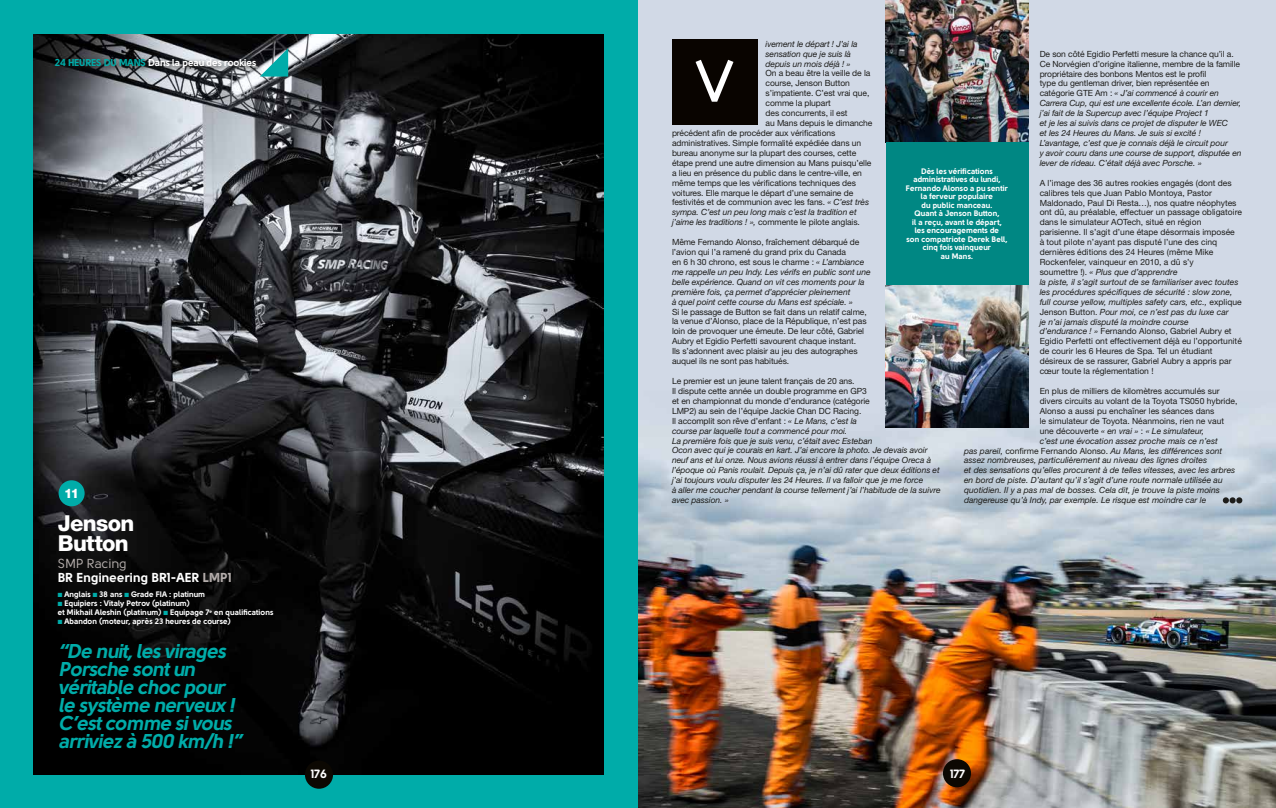
<style>
.page{position:relative;width:1276px;height:808px;background:#fff}
.page>*{position:absolute;margin:0;border:0;box-sizing:border-box;transform-origin:0 0}
.t1{font:59.2px "Geometron Pro Angular 700";color:#fff}
.t2{font:800 22px/20px "Helvetica Neue LT Std";color:#fff}
.t3{font:italic 700 20px/18px "Solomon Sans";letter-spacing:-.25em;color:#00aca9}
.t4{font:800 13.1px "Helvetica Neue LT Std";color:#fff}
.t5{font:700 13px/14px "Solomon Sans";letter-spacing:-.01em;color:#fff}
.t6{font:700 12px "Solomon Sans";letter-spacing:-.01em;color:#fff}
.t7{font:700 10px "Solomon Sans";letter-spacing:-.03em;color:#fff}
.t8{font:italic 8.5px/9.9px "Helvetica Neue LT Std";letter-spacing:-.01em;color:#1d1d1b}
.t9{font:8.5px/9.9px "Helvetica Neue LT Std";letter-spacing:-.01em;color:#1d1d1b}
.t10{font:700 8px/8.5px "Solomon Sans";letter-spacing:-.01em;color:#fff}
.s1{color:#00aca9}
.s2{font-weight:400;color:#b5aeac}
.s3{color:#b5aeac}
.s4{font-style:italic}
.s5{font-style:normal}
</style>
<div class="page">
<img style="left:638px;top:0;width:638px;height:808px">
<div style="left:0;top:0;width:638px;height:808px;background:#00aca9"></div>
<div style="left:672px;top:39px;width:85px;height:85px;background:#090400"></div>
<img style="left:34px;top:34px;width:570px;height:741px">
<div style="left:59px;top:480px;width:26px;height:26px;background:#00aca9;border-radius:50%"></div>
<img style="left:885px;top:0;width:143px;height:143px">
<img style="left:885px;top:285px;width:143px;height:143px">
<div style="left:885px;top:143px;width:143px;height:142px;background:#008783"></div>
<svg style="left:1222px;top:497px;width:20px;height:6px"></svg>
<svg style="left:260px;top:48px;width:28px;height:29px"></svg>
<svg style="left:52px;top:55px;width:211px;height:20px;background:#505255"></svg>
<div style="left:943px;top:759px;width:28px;height:28px;background:#0c0802;border-radius:50%"></div>
<div style="left:305px;top:761px;width:28px;height:28px;background:#0c0802;border-radius:50%"></div>
<p class="t7" style="left:55px;top:57px;width:203px"><span class="s1">24 Heures du Mans</span> Dans la peau des rookies</p>
<h3 class="t4" style="left:64px;top:485px;width:16px">11</h3>
<h2 class="t2" style="left:58px;top:513px;width:78px">Jenson<br>Button</h2>
<h3 class="t5" style="left:58px;top:557px;width:176px"><span class="s2">SMP Racing<br></span>BR Engineering BR1-AER <span class="s3">LMP1</span></h3>
<p class="t10" style="left:58px;top:590px;width:149px"><span class="s1">■</span> Anglais <span class="s1">■</span> 38 ans <span class="s1">■</span> Grade FIA : platinum</p>
<p class="t10" style="left:58px;top:599px;width:217px;line-height:9px"><span class="s1">■</span> Equipiers : Vitaly Petrov (platinum)<br>et Mikhail Aleshin (platinum) <span class="s1">■</span> Equipage 7<sup>e</sup> en qualifications</p>
<p class="t10" style="left:58px;top:617px;width:175px"><span class="s1">■</span> Abandon (moteur, après 23 heures de course)</p>
<h3 class="t3" style="left:59px;top:642px;width:189px">‘‘De nuit,lesvirages<br>Porsche sontun véritable choc pour le système nerveux !<br>C’estcomme sivous arriviezà 500 km/h !’’</h3>
<p class="t8" style="left:765px;top:39px;width:93px">ivement le départ ! J’ai la sensation que je suis là depuis un mois déjà ! »</p>
<p class="t9" style="left:765px;top:68px;width:106px">On a beau être la veille de la</p>
<p class="t9" style="left:765px;top:78px;width:86px">course, Jenson Button</p>
<p class="t9" style="left:765px;top:88px;width:105px">s’impatiente. C’est vrai que,</p>
<p class="t9" style="left:765px;top:98px;width:67px">comme la plupart</p>
<p class="t9" style="left:765px;top:108px;width:83px">des concurrents, il est</p>
<p class="t9" style="left:765px;top:118px;width:108px">au Mans depuis le dimanche</p>
<p class="t9" style="left:672px;top:128px;width:165px">précédent afin de procéder aux vérifications</p>
<p class="t9" style="left:672px;top:138px;width:191px">administratives. Simple formalité expédiée dans un</p>
<p class="t9" style="left:672px;top:148px;width:186px">bureau anonyme sur la plupart des courses, cette</p>
<p class="t9" style="left:672px;top:158px;width:201px">étape prend une autre dimension au Mans puisqu’elle</p>
<p class="t9" style="left:672px;top:168px;width:191px">a lieu en présence du public dans le centre-ville, en</p>
<p class="t9" style="left:672px;top:177px;width:185px">même temps que les vérifications techniques des</p>
<p class="t9" style="left:672px;top:187px;width:183px">voitures. Elle marque le départ d’une semaine de</p>
<p class="t9" style="left:672px;top:197px;width:199px">festivités et de communion avec les fans. <span class="s4">« C’est très</span></p>
<p class="t8" style="left:672px;top:207px;width:186px">sympa. C’est un peu long mais c’est la tradition et</p>
<p class="t9" style="left:672px;top:217px;width:189px"><span class="s4">j’aime les traditions ! »,</span> commente le pilote anglais.</p>
<p class="t8" style="left:672px;top:237px;width:200px"><span class="s5">Même Fernando Alonso, fraîchement débarqué de l’avion qui l’a ramené du grand prix du Canada<br>en 6 h 30 chrono, est sous le charme :</span> « L’ambiance me rappelle un peu Indy. Les vérifs en public sont une belle expérience. Quand on vit ces moments pour la première fois, ça permet d’apprécier pleinement<br>à quel point cette course du Mans est spéciale. »</p>
<p class="t9" style="left:672px;top:306px;width:196px">Si le passage de Button se fait dans un relatif calme, la venue d’Alonso, place de la République, n’est pas loin de provoquer une émeute. De leur côté, Gabriel Aubry et Egidio Perfetti savourent chaque instant.<br>Ils s’adonnent avec plaisir au jeu des autographes auquel ils ne sont pas habitués.</p>
<p class="t8" style="left:672px;top:376px;width:270px"><span class="s5">Le premier est un jeune talent français de 20 ans.<br>Il dispute cette année un double programme en GP3<br>et en championnat du monde d’endurance (catégorie<br>LMP2) au sein de l’équipe Jackie Chan DC Racing.<br>Il accomplit son rêve d’enfant :</span> « Le Mans, c’est la<br>course par laquelle tout a commencé pour moi.<br>La première fois que je suis venu, c’était avec Esteban<br>Ocon avec qui je courais en kart. J’ai encore la photo. Je devais avoir neuf ans et lui onze. Nous avions réussi à entrer dans l’équipe Oreca à l’époque où Panis roulait. Depuis ça, je n’ai dû rater que deux éditions et j’ai toujours voulu disputer les 24 Heures. Il va falloir que je me force<br>à aller me coucher pendant la course tellement j’ai l’habitude de la suivre avec passion. »</p>
<p class="t8" style="left:1039px;top:49px;width:203px"><span class="s5">De son côté Egidio Perfetti mesure la chance qu’il a.<br>Ce Norvégien d’origine italienne, membre de la famille propriétaire des bonbons Mentos est le profil<br>type du gentleman driver, bien représentée en catégorie GTE Am :</span> « J’ai commencé à courir en Carrera Cup, qui est une excellente école. L’an dernier, j’ai fait de la Supercup avec l’équipe Project 1<br>et je les ai suivis dans ce projet de disputer le WEC<br>et les 24 Heures du Mans. Je suis si excité !<br>L’avantage, c’est que je connais déjà le circuit pour<br>y avoir couru dans une course de support, disputée en lever de rideau. C’était déjà avec Porsche. »</p>
<p class="t9" style="left:1039px;top:178px;width:204px">A l’image des 36 autres rookies engagés (dont des calibres tels que Juan Pablo Montoya, Pastor Maldonado, Paul Di Resta…), nos quatre néophytes ont dû, au préalable, effectuer un passage obligatoire dans le simulateur AOTech, situé en région parisienne. Il s’agit d’une étape désormais imposée<br>à tout pilote n’ayant pas disputé l’une des cinq dernières éditions des 24 Heures (même Mike Rockenfeler, vainqueur en 2010, a dû s’y<br>soumettre !). <span class="s4">« Plus que d’apprendre<br>la piste, il s’agit surtout de se familiariser avec toutes les procédures spécifiques de sécurité : slow zone, full course yellow, multiples safety cars, etc.,</span> explique Jenson Button. <span class="s4">Pour moi, ce n’est pas du luxe car<br>je n’ai jamais disputé la moindre course<br>d’endurance ! »</span> Fernando Alonso, Gabriel Aubry et Egidio Perfetti ont effectivement déjà eu l’opportunité de courir les 6 Heures de Spa. Tel un étudiant désireux de se rassurer, Gabriel Aubry a appris par cœur toute la réglementation !</p>
<p class="t9" style="left:1039px;top:386px;width:181px">En plus de milliers de kilomètres accumulés sur</p>
<p class="t9" style="left:1039px;top:396px;width:199px">divers circuits au volant de la Toyota TS050 hybride,</p>
<p class="t9" style="left:1039px;top:406px;width:176px">Alonso a aussi pu enchaîner les séances dans</p>
<p class="t9" style="left:1039px;top:416px;width:186px">le simulateur de Toyota. Néanmoins, rien ne vaut</p>
<p class="t8" style="left:1039px;top:426px;width:166px"><span class="s5">une découverte</span> « en vrai » <span class="s5">:</span> « Le simulateur,</p>
<p class="t8" style="left:1039px;top:435px;width:180px">c’est une évocation assez proche mais ce n’est</p>
<p class="t8" style="left:964px;top:445px;width:260px">pas pareil, <span class="s5">confirme Fernando Alonso.</span> Au Mans, les différences sont</p>
<p class="t8" style="left:964px;top:455px;width:244px">assez nombreuses, particulièrement au niveau des lignes droites</p>
<p class="t8" style="left:964px;top:465px;width:273px">et des sensations qu’elles procurent à de telles vitesses, avec les arbres</p>
<p class="t8" style="left:964px;top:475px;width:260px">en bord de piste. D’autant qu’il s’agit d’une route normale utilisée au</p>
<p class="t8" style="left:964px;top:485px;width:257px">quotidien. Il y a pas mal de bosses. Cela dit, je trouve la piste moins</p>
<p class="t8" style="left:964px;top:495px;width:244px">dangereuse qu’à Indy, par exemple. Le risque est moindre car le</p>
<h1 class="t1" style="left:693px;top:38px;width:45px">V</h1>
<p class="t10" style="left:906px;top:167px;width:104px;text-align:center">Dès les vérifications administratives du lundi,<br>Fernando Alonso a pu sentir la ferveur populaire<br>du public manceau.<br>Quant à Jenson Button,<br>il a reçu, avant le départ,<br>les encouragements de<br>son compatriote Derek Bell, cinq fois vainqueur<br>au Mans.</p>
<h3 class="t6" style="left:311px;top:767px;width:18px">176</h3>
<h3 class="t6" style="left:950px;top:766px;width:17px">177</h3>
</div>
